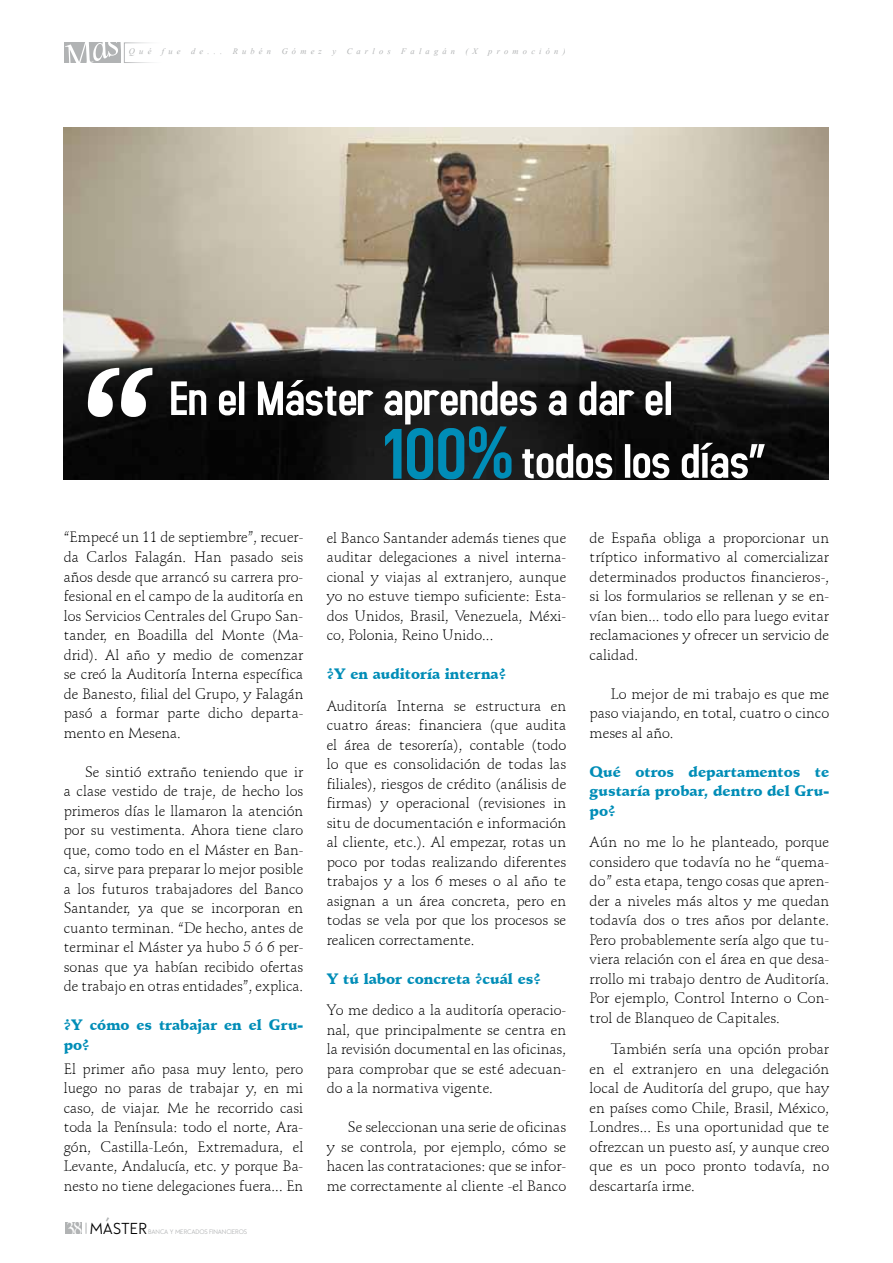
<style>
.page{position:relative;width:893px;height:1263px;background:#fff}
.page>*{position:absolute;margin:0;border:0;box-sizing:border-box;transform-origin:0 0}
.t1{font:210px "Candela";color:#fff}
.t2{font:45px "Vijaya";color:#fff}
.t3{font:300 14.7px/19.5px "Schneidler BT";color:#000;text-align:justify}
.t4{font:900 14.7px/19.5px "Schneidler BT";color:#008db7}
.t5{font:13.65px "Edelsans";color:#000}
.t6{font:10.5px "Vijaya";letter-spacing:.4em;color:#b1b3b4}
.t7{font:5.7px "Edelsans";letter-spacing:-.025em;color:#b1b3b4}
.s1{font-weight:900;color:#008db7}
</style>
<div class="page">
<div style="left:64px;top:42px;width:57px;height:21px;background:#b1b3b4"></div>
<div style="left:124px;top:42px;width:58px;height:21px;border:1px solid #fff"></div>
<img style="left:64px;top:128px;width:765px;height:351px">
<svg style="left:171px;top:380px;width:594px;height:99px"></svg>
<svg style="left:65px;top:1222px;width:22px;height:12px"></svg>
<p class="t2" style="left:52px;top:26px;width:67px;rotate:-19deg">Mast</p>
<p class="t6" style="left:129px;top:43px;width:438px">Qué fue de... Rubén Gómez y Carlos Falagán (X promoción)</p>
<p class="t1" style="left:81px;top:315px;width:75px">“</p>
<p class="t3" style="left:64px;top:528px;width:241px">“Empecé un 11 de septiembre”, recuer&shy;da Carlos Falagán. Han pasado seis años desde que arrancó su carrera pro&shy;fesional en el campo de la auditoría en los Servicios Centrales del Grupo San&shy;tander, en Boadilla del Monte (Ma&shy;drid). Al año y medio de comenzar se creó la Auditoría Interna específica de Banesto, filial del Grupo, y Falagán pasó a formar parte dicho departa&shy;mento en Mesena.</p>
<p class="t3" style="left:64px;top:762px;width:241px;text-indent:21px">Se sintió extraño teniendo que ir a clase vestido de traje, de hecho los primeros días le llamaron la atención por su vestimenta. Ahora tiene claro que, como todo en el Máster en Ban&shy;ca, sirve para preparar lo mejor posible a los futuros trabajadores del Banco Santander, ya que se incorporan en cuanto terminan. “De hecho, antes de terminar el Máster ya hubo 5 ó 6 per&shy;sonas que ya habían recibido ofertas de trabajo en otras entidades”, explica.</p>
<p class="t4" style="left:64px;top:1015px;width:241px">¿Y cómo es trabajar en el Gru&shy;po?</p>
<p class="t3" style="left:64px;top:1059px;width:241px">El primer año pasa muy lento, pero luego no paras de trabajar y, en mi caso, de viajar. Me he recorrido casi toda la Península: todo el norte, Ara&shy;gón, Castilla-León, Extremadura, el Levante, Andalucía, etc. y porque Ba&shy;nesto no tiene delegaciones fuera... En</p>
<p class="t5" style="left:90px;top:1220px;width:59px">MASTER</p>
<p class="t7" style="left:148px;top:1228px;width:100px">BANCA Y MERCADOS FINANCIEROS</p>
<p class="t3" style="left:327px;top:528px;width:241px">el Banco Santander además tienes que auditar delegaciones a nivel interna&shy;cional y viajas al extranjero, aunque yo no estuve tiempo suficiente: Esta&shy;dos Unidos, Brasil, Venezuela, Méxi&shy;co, Polonia, Reino Unido...</p>
<p class="t3" style="left:327px;top:658px;width:241px;line-height:31.3px"><span class="s1">¿Y en auditoría interna?<br></span>Auditoría Interna se estructura en</p>
<p class="t3" style="left:327px;top:715px;width:241px">cuatro áreas: financiera (que audita el área de tesorería), contable (todo lo que es consolidación de todas las filiales), riesgos de crédito (análisis de firmas) y operacional (revisiones in situ de documentación e información al cliente, etc.). Al empezar, rotas un poco por todas realizando diferentes trabajos y a los 6 meses o al año te asignan a un área concreta, pero en todas se vela por que los procesos se realicen correctamente.</p>
<p class="t3" style="left:327px;top:963px;width:241px;line-height:31.5px"><span class="s1">Y tú labor concreta ¿cuál es?<br></span>Yo me dedico a la auditoría operacio-</p>
<p class="t3" style="left:327px;top:1020px;width:241px">nal, que principalmente se centra en la revisión documental en las oficinas, para comprobar que se esté adecuan&shy;do a la normativa vigente.</p>
<p class="t3" style="left:327px;top:1117px;width:241px;text-indent:21px">Se seleccionan una serie de oficinas y se controla, por ejemplo, cómo se hacen las contrataciones: que se infor&shy;me correctamente al cliente -el Banco</p>
<p class="t3" style="left:590px;top:528px;width:241px">de España obliga a proporcionar un tríptico informativo al comercializar determinados productos financieros-, si los formularios se rellenan y se en&shy;vían bien... todo ello para luego evitar reclamaciones y ofrecer un servicio de calidad.</p>
<p class="t3" style="left:590px;top:684px;width:241px;text-indent:21px">Lo mejor de mi trabajo es que me paso viajando, en total, cuatro o cinco meses al año.</p>
<p class="t4" style="left:590px;top:762px;width:241px;text-align:justify">Qué otros departamentos te gustaría probar, dentro del Gru&shy;po?</p>
<p class="t3" style="left:590px;top:832px;width:241px">Aún no me lo he planteado, porque considero que todavía no he “quema&shy;do” esta etapa, tengo cosas que apren&shy;der a niveles más altos y me quedan todavía dos o tres años por delante.<br>Pero probablemente sería algo que tu&shy;viera relación con el área en que desa&shy;rrollo mi trabajo dentro de Auditoría.<br>Por ejemplo, Control Interno o Con&shy;trol de Blanqueo de Capitales.</p>
<p class="t3" style="left:590px;top:1039px;width:241px;text-indent:21px">También sería una opción probar en el extranjero en una delegación local de Auditoría del grupo, que hay en países como Chile, Brasil, México, Londres... Es una oportunidad que te ofrezcan un puesto así, y aunque creo que es un poco pronto todavía, no descartaría irme.</p>
</div>
